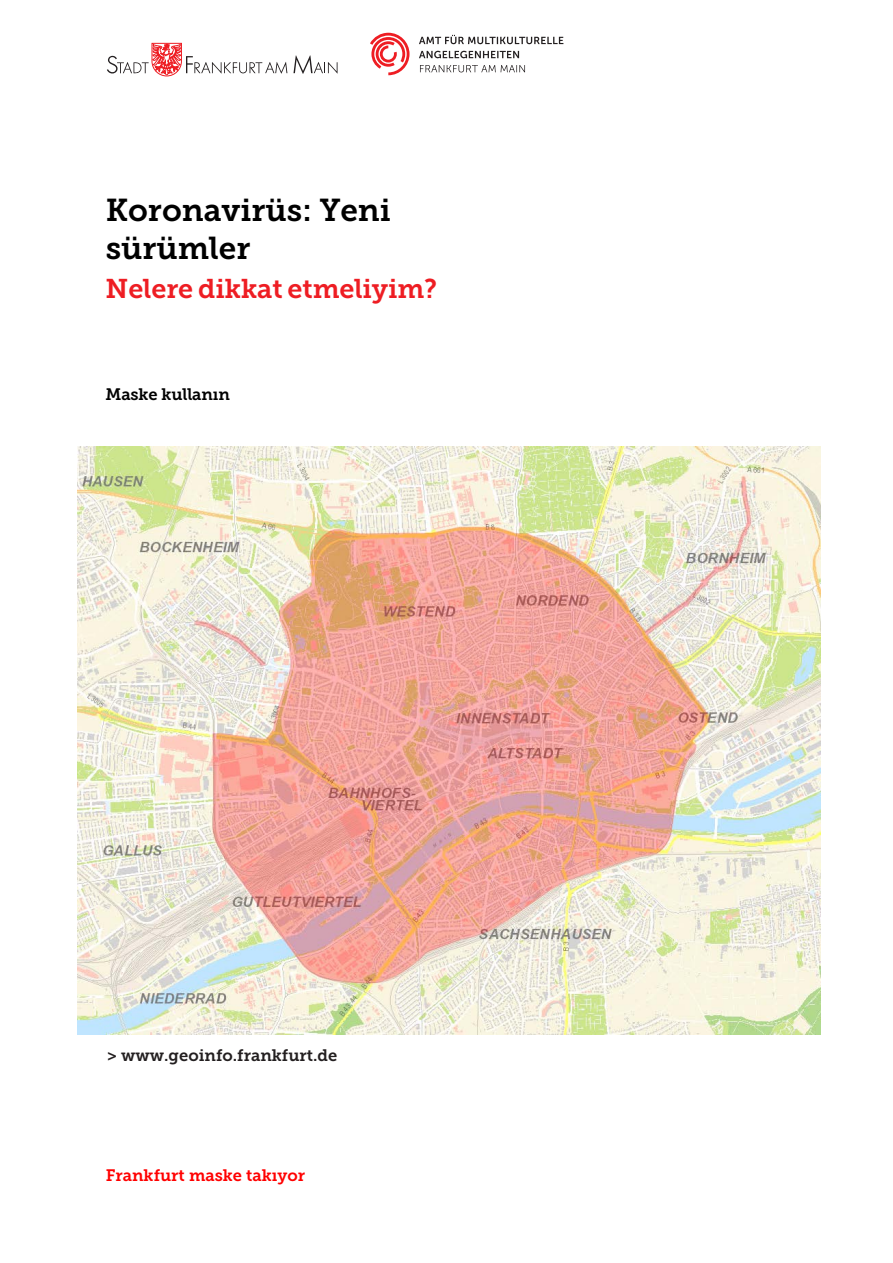
<style>
.page{position:relative;width:893px;height:1263px;background:#fff}
.page>*{position:absolute;margin:0;border:0;box-sizing:border-box;transform-origin:0 0}
.t1{font:31.5px/38.2px "Museo Slab 700";color:#000}
.t2{font:27px "Museo Slab 700";letter-spacing:-.005em;color:#ee1d23}
.t3{font:16.5px "Museo Slab 700";color:#231f20}
.t4{font:16.5px "Museo Slab 700";color:#f00}
.t5{font:16.5px "Museo Slab 700";letter-spacing:-.01em;color:#000}
</style>
<div class="page">
<svg style="left:293px;top:55px;width:45px;height:19px"></svg>
<svg style="left:107px;top:43px;width:180px;height:33px"></svg>
<svg style="left:420px;top:65px;width:105px;height:7px"></svg>
<svg style="left:419px;top:51px;width:100px;height:7px"></svg>
<svg style="left:419px;top:35px;width:144px;height:9px"></svg>
<svg style="left:370px;top:33px;width:39px;height:42px"></svg>
<img style="left:77px;top:447px;width:743px;height:587px">
<h1 class="t1" style="left:106px;top:191px;width:287px">Koronavirüs: Yeni sürümler</h1>
<h2 class="t2" style="left:106px;top:274px;width:333px">Nelere dikkat etmeliyim?</h2>
<p class="t5" style="left:105px;top:385px;width:126px">Maske kullanın</p>
<p class="t3" style="left:107px;top:1046px;width:232px">&gt; www.geoinfo.frankfurt.de</p>
<p class="t4" style="left:106px;top:1166px;width:201px">Frankfurt maske takıyor</p>
</div>
